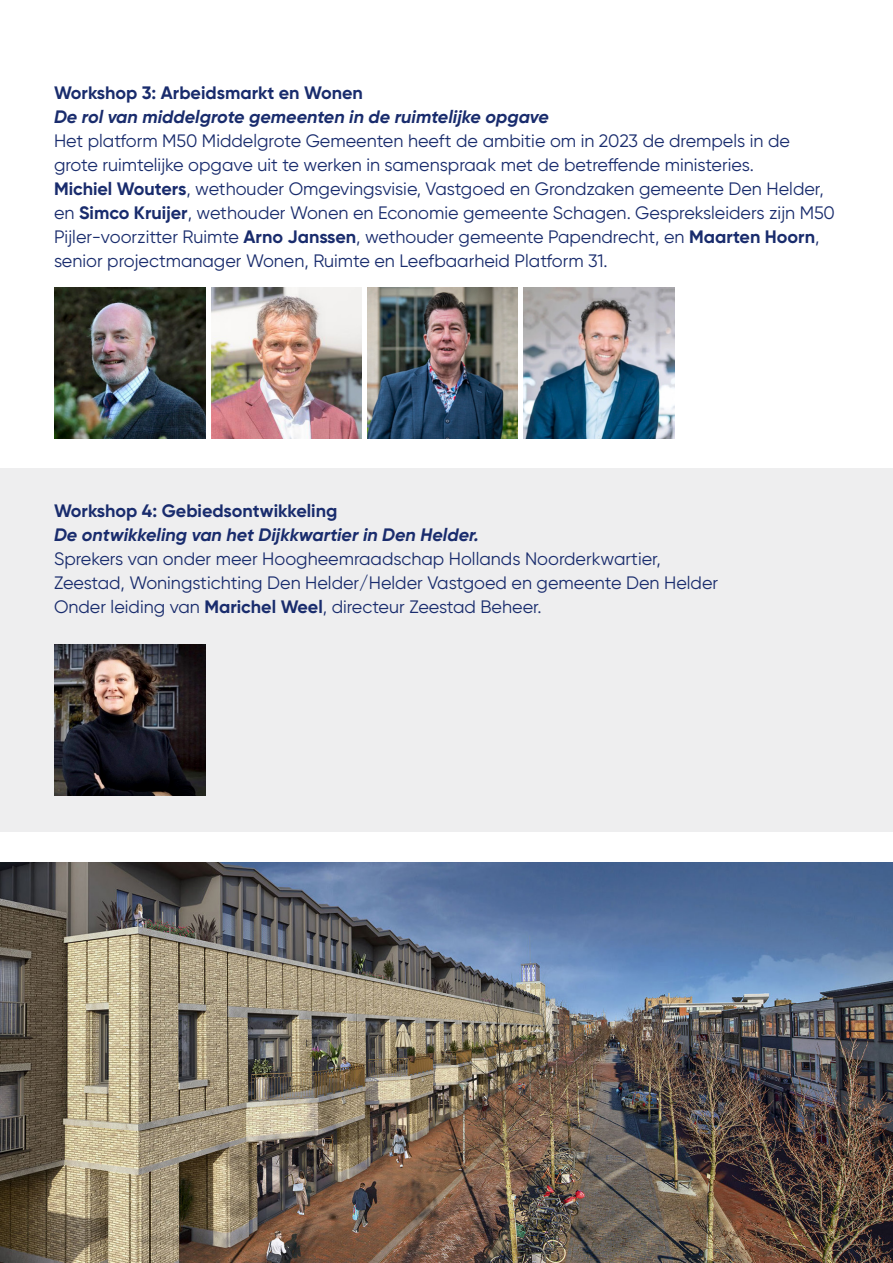
<style>
.page{position:relative;width:893px;height:1263px;background:#fff}
.page>*{position:absolute;margin:0;border:0;box-sizing:border-box;transform-origin:0 0}
.t1{font:18px/24px "Gilroy";color:#192c6d}
.t2{font:italic 700 18px "Gilroy";color:#192c6d}
.t3{font:700 18px "Gilroy";color:#192c6d}
.s1{font-weight:700}
</style>
<div class="page">
<div style="left:0;top:468px;width:893px;height:364px;background:#eeeeef"></div>
<img style="left:55px;top:288px;width:150px;height:150px">
<img style="left:367px;top:288px;width:151px;height:150px">
<img style="left:55px;top:645px;width:150px;height:150px">
<img style="left:211px;top:288px;width:150px;height:150px">
<img style="left:524px;top:288px;width:150px;height:150px">
<img style="left:0;top:862px;width:893px;height:401px">
<p class="t3" style="left:54px;top:82px;width:310px">Workshop 3: Arbeidsmarkt en Wonen</p>
<p class="t2" style="left:54px;top:106px;width:497px">De rol van middelgrote gemeenten in de ruimtelijke opgave</p>
<p class="t1" style="left:54px;top:129px;width:782px">Het platform M50 Middelgrote Gemeenten heeft de ambitie om in 2023 de drempels in de grote ruimtelijke opgave uit te werken in samenspraak met de betreffende ministeries.<br><span class="s1">Michiel Wouters</span>, wethouder Omgevingsvisie, Vastgoed en Grondzaken gemeente Den Helder, en <span class="s1">Simco Kruijer</span>, wethouder Wonen en Economie gemeente Schagen. Gespreksleiders zijn M50<br>Pijler-voorzitter Ruimte <span class="s1">Arno Janssen</span>, wethouder gemeente Papendrecht, en <span class="s1">Maarten Hoorn</span>, senior projectmanager Wonen, Ruimte en Leefbaarheid Platform 31.</p>
<p class="t3" style="left:54px;top:499px;width:285px">Workshop 4: Gebiedsontwikkeling</p>
<p class="t2" style="left:54px;top:523px;width:427px">De ontwikkeling van het Dijkkwartier in Den Helder.</p>
<p class="t1" style="left:54px;top:546px;width:608px">Sprekers van onder meer Hoogheemraadschap Hollands Noorderkwartier,</p>
<p class="t1" style="left:54px;top:570px;width:666px">Zeestad, Woningstichting Den Helder/Helder Vastgoed en gemeente Den Helder</p>
<p class="t1" style="left:54px;top:594px;width:489px">Onder leiding van <span class="s1">Marichel Weel</span>, directeur Zeestad Beheer.</p>
</div>
